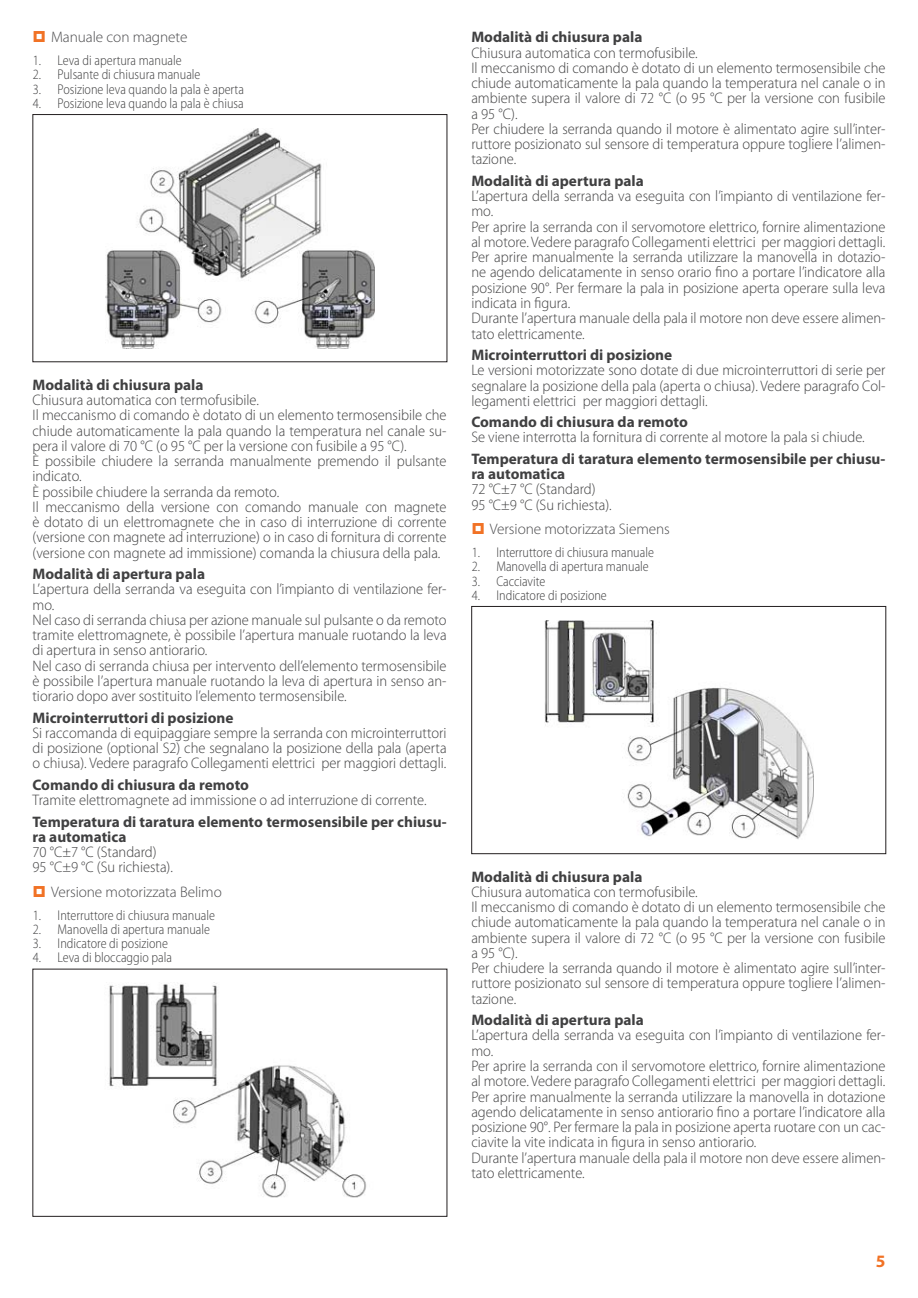
<style>
.page{position:relative;width:918px;height:1298px;background:#fff}
.page>*{position:absolute;margin:0;border:0;box-sizing:border-box;transform-origin:0 0}
.t1{font:700 17.4px "Myriad Pro";color:#f17225}
.t2{font:300 15.2px/15.2px "Myriad Pro";color:#404041;scale:.95 1}
.t3{font:700 15.2px/15.2px "Myriad Pro";color:#404041}
.t4{font:300 15.2px "Myriad Pro";letter-spacing:-.005em;color:#4c4c4e}
.t5{font:300 semi-condensed 14.2px "Myriad Pro";color:#404041;scale:.95 1}
</style>
<div class="page">
<img style="left:105px;top:128px;width:269px;height:220px">
<div style="left:33px;top:114px;width:414px;height:248px;border:1px solid #231f20"></div>
<img style="left:109px;top:984px;width:258px;height:214px">
<div style="left:33px;top:969px;width:414px;height:248px;border:1px solid #231f20"></div>
<img style="left:544px;top:620px;width:269px;height:219px">
<div style="left:471px;top:606px;width:415px;height:248px;border:1px solid #231f20"></div>
<p class="t4" style="left:51px;top:31px;width:138px">Manuale con magnete</p>
<p class="t5" style="left:33px;top:55px;width:158px">1. Leva di apertura manuale</p>
<p class="t5" style="left:33px;top:69px;width:178px">2. Pulsante di chiusura manuale</p>
<p class="t5" style="left:33px;top:83px;width:224px">3. Posizione leva quando la pala è aperta</p>
<p class="t5" style="left:33px;top:98px;width:223px">4. Posizione leva quando la pala è chiusa</p>
<p class="t3" style="left:33px;top:378px;width:173px">Modalità di chiusura pala</p>
<p class="t2" style="left:33px;top:393px;width:437px">Chiusura automatica con termofusibile.<br>Il meccanismo di comando è dotato di un elemento termosensibile che chiude automaticamente la pala quando la temperatura nel canale su&shy;pera il valore di 70 °C (o 95 °C per la versione con fusibile a 95 °C).<br>È possibile chiudere la serranda manualmente premendo il pulsante indicato.<br>È possibile chiudere la serranda da remoto.<br>Il meccanismo della versione con comando manuale con magnete è dotato di un elettromagnete che in caso di interruzione di corrente (versione con magnete ad interruzione) o in caso di fornitura di corrente (versione con magnete ad immissione) comanda la chiusura della pala.</p>
<p class="t3" style="left:33px;top:567px;width:174px">Modalità di apertura pala</p>
<p class="t2" style="left:33px;top:583px;width:437px">L’apertura della serranda va eseguita con l’impianto di ventilazione fer&shy;mo.<br>Nel caso di serranda chiusa per azione manuale sul pulsante o da remoto tramite elettromagnete, è possibile l’apertura manuale ruotando la leva di apertura in senso antiorario.<br>Nel caso di serranda chiusa per intervento dell’elemento termosensibile è possibile l’apertura manuale ruotando la leva di apertura in senso an&shy;tiorario dopo aver sostituito l’elemento termosensibile.</p>
<p class="t3" style="left:33px;top:711px;width:202px">Microinterruttori di posizione</p>
<p class="t2" style="left:33px;top:726px;width:437px;text-align:justify">Si raccomanda di equipaggiare sempre la serranda con microinterruttori di posizione (optional S2) che segnalano la posizione della pala (aperta o chiusa). Vedere paragrafo Collegamenti elettrici per maggiori dettagli.</p>
<p class="t3" style="left:33px;top:778px;width:218px">Comando di chiusura da remoto</p>
<p class="t2" style="left:33px;top:793px;width:416px">Tramite elettromagnete ad immissione o ad interruzione di corrente.</p>
<p class="t3" style="left:33px;top:815px;width:416px">Temperatura di taratura elemento termosensibile per chiusu&shy;ra automatica</p>
<p class="t2" style="left:33px;top:845px;width:149px">70 °C±7 °C (Standard)<br>95 °C±9 °C (Su richiesta).</p>
<p class="t4" style="left:51px;top:886px;width:172px">Versione motorizzata Belimo</p>
<p class="t5" style="left:33px;top:910px;width:193px">1. Interruttore di chiusura manuale</p>
<p class="t5" style="left:33px;top:924px;width:188px">2. Manovella di apertura manuale</p>
<p class="t5" style="left:33px;top:938px;width:144px">3. Indicatore di posizione</p>
<p class="t5" style="left:33px;top:952px;width:148px">4. Leva di bloccaggio pala</p>
<p class="t3" style="left:471px;top:31px;width:173px">Modalità di chiusura pala</p>
<p class="t2" style="left:471px;top:46px;width:437px">Chiusura automatica con termofusibile.<br>Il meccanismo di comando è dotato di un elemento termosensibile che chiude automaticamente la pala quando la temperatura nel canale o in ambiente supera il valore di 72 °C (o 95 °C per la versione con fusibile a 95 °C).<br>Per chiudere la serranda quando il motore è alimentato agire sull’inter&shy;ruttore posizionato sul sensore di temperatura oppure togliere l’alimen&shy;tazione.</p>
<p class="t3" style="left:471px;top:174px;width:174px">Modalità di apertura pala</p>
<p class="t2" style="left:471px;top:190px;width:438px">L’apertura della serranda va eseguita con l’impianto di ventilazione fer&shy;mo.<br>Per aprire la serranda con il servomotore elettrico, fornire alimentazione al motore. Vedere paragrafo Collegamenti elettrici per maggiori dettagli.<br>Per aprire manualmente la serranda utilizzare la manovella in dotazio&shy;ne agendo delicatamente in senso orario fino a portare l’indicatore alla posizione 90°. Per fermare la pala in posizione aperta operare sulla leva indicata in figura.<br>Durante l’apertura manuale della pala il motore non deve essere alimen&shy;tato elettricamente.</p>
<p class="t3" style="left:471px;top:348px;width:202px">Microinterruttori di posizione</p>
<p class="t2" style="left:471px;top:364px;width:437px;text-align:justify">Le versioni motorizzate sono dotate di due microinterruttori di serie per segnalare la posizione della pala (aperta o chiusa). Vedere paragrafo Col&shy;legamenti elettrici per maggiori dettagli.</p>
<p class="t3" style="left:471px;top:416px;width:218px">Comando di chiusura da remoto</p>
<p class="t2" style="left:471px;top:431px;width:416px">Se viene interrotta la fornitura di corrente al motore la pala si chiude.</p>
<p class="t3" style="left:471px;top:452px;width:416px">Temperatura di taratura elemento termosensibile per chiusu&shy;ra automatica</p>
<p class="t2" style="left:471px;top:483px;width:149px">72 °C±7 °C (Standard)<br>95 °C±9 °C (Su richiesta).</p>
<p class="t4" style="left:490px;top:523px;width:181px">Versione motorizzata Siemens</p>
<p class="t5" style="left:472px;top:547px;width:193px">1. Interruttore di chiusura manuale</p>
<p class="t5" style="left:472px;top:561px;width:188px">2. Manovella di apertura manuale</p>
<p class="t5" style="left:472px;top:575px;width:79px">3. Cacciavite</p>
<p class="t5" style="left:472px;top:590px;width:144px">4. Indicatore di posizione</p>
<p class="t3" style="left:471px;top:870px;width:173px">Modalità di chiusura pala</p>
<p class="t2" style="left:471px;top:885px;width:437px">Chiusura automatica con termofusibile.<br>Il meccanismo di comando è dotato di un elemento termosensibile che chiude automaticamente la pala quando la temperatura nel canale o in ambiente supera il valore di 72 °C (o 95 °C per la versione con fusibile a 95 °C).<br>Per chiudere la serranda quando il motore è alimentato agire sull’inter&shy;ruttore posizionato sul sensore di temperatura oppure togliere l’alimen&shy;tazione.</p>
<p class="t3" style="left:471px;top:1014px;width:174px">Modalità di apertura pala</p>
<p class="t2" style="left:471px;top:1029px;width:437px">L’apertura della serranda va eseguita con l’impianto di ventilazione fer&shy;mo.<br>Per aprire la serranda con il servomotore elettrico, fornire alimentazione al motore. Vedere paragrafo Collegamenti elettrici per maggiori dettagli.<br>Per aprire manualmente la serranda utilizzare la manovella in dotazione agendo delicatamente in senso antiorario fino a portare l’indicatore alla posizione 90°. Per fermare la pala in posizione aperta ruotare con un cac&shy;ciavite la vite indicata in figura in senso antiorario.<br>Durante l’apertura manuale della pala il motore non deve essere alimen&shy;tato elettricamente.</p>
<p class="t1" style="left:876px;top:1255px;width:11px">5</p>
</div>
